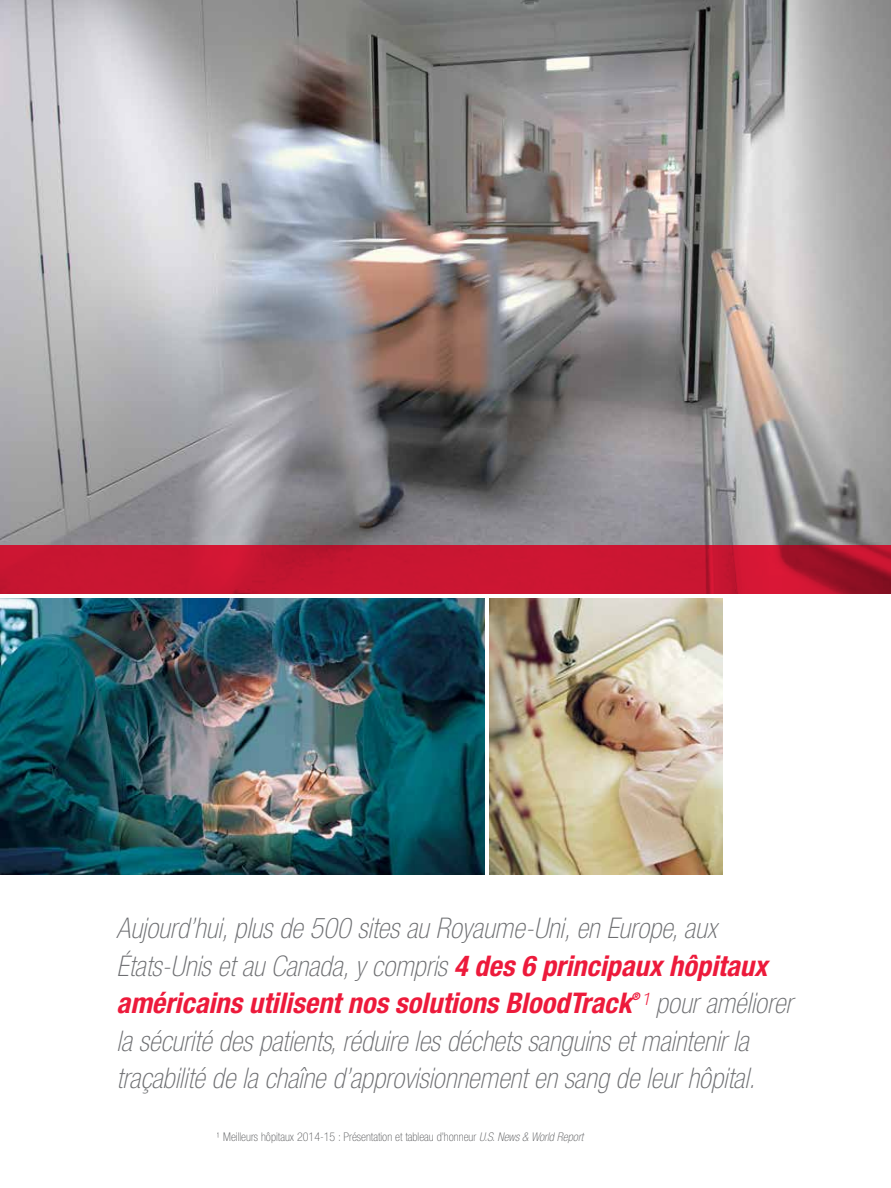
<style>
.page{position:relative;width:891px;height:1188px;background:#fff}
.page>*{position:absolute;margin:0;border:0;box-sizing:border-box;transform-origin:0 0}
.t1{font:italic 100 condensed 28.5px/37.5px "Helvetica Neue LT Std";color:#6d6e71}
.t2{font:100 condensed 12px "Helvetica Neue LT Std";color:#58595b}
.t3{font:italic 700 condensed 10.5px "Helvetica Neue LT Std";color:#ed1a3b}
.s1{font-weight:700;color:#ed1a3b}
.s2{color:#ed1a3b}
.s3{font-style:italic}
</style>
<div class="page">
<img style="left:0;top:598px;width:485px;height:276px">
<img style="left:0;top:0;width:891px;height:545px">
<svg style="left:1px;top:545px;width:890px;height:49px;fill:#c91632"></svg>
<hr style="left:0;top:545px;width:1px;height:49px;background:#ed1a3b">
<img style="left:489px;top:598px;width:234px;height:276px">
<p class="t1" style="left:117px;top:910px;width:677px">Aujourd’hui, plus de 500 sites au Royaume-Uni, en Europe, aux<br>États-Unis et au Canada, y compris <span class="s1">4 des 6 principaux hôpitaux américains utilisent nos solutions BloodTrack</span> <span class="s2">1</span> pour améliorer</p>
<p class="t3" style="left:632px;top:990px;width:10px">®</p>
<p class="t1" style="left:117px;top:1023px;width:640px">la sécurité des patients, réduire les déchets sanguins et maintenir la traçabilité de la chaîne d’approvisionnement en sang de leur hôpital.</p>
<p class="t2" style="left:217px;top:1130px;width:368px">1 Meilleurs hôpitaux 2014-15 : Présentation et tableau d’honneur <span class="s3">U.S. News &amp; World Report</span></p>
</div>
